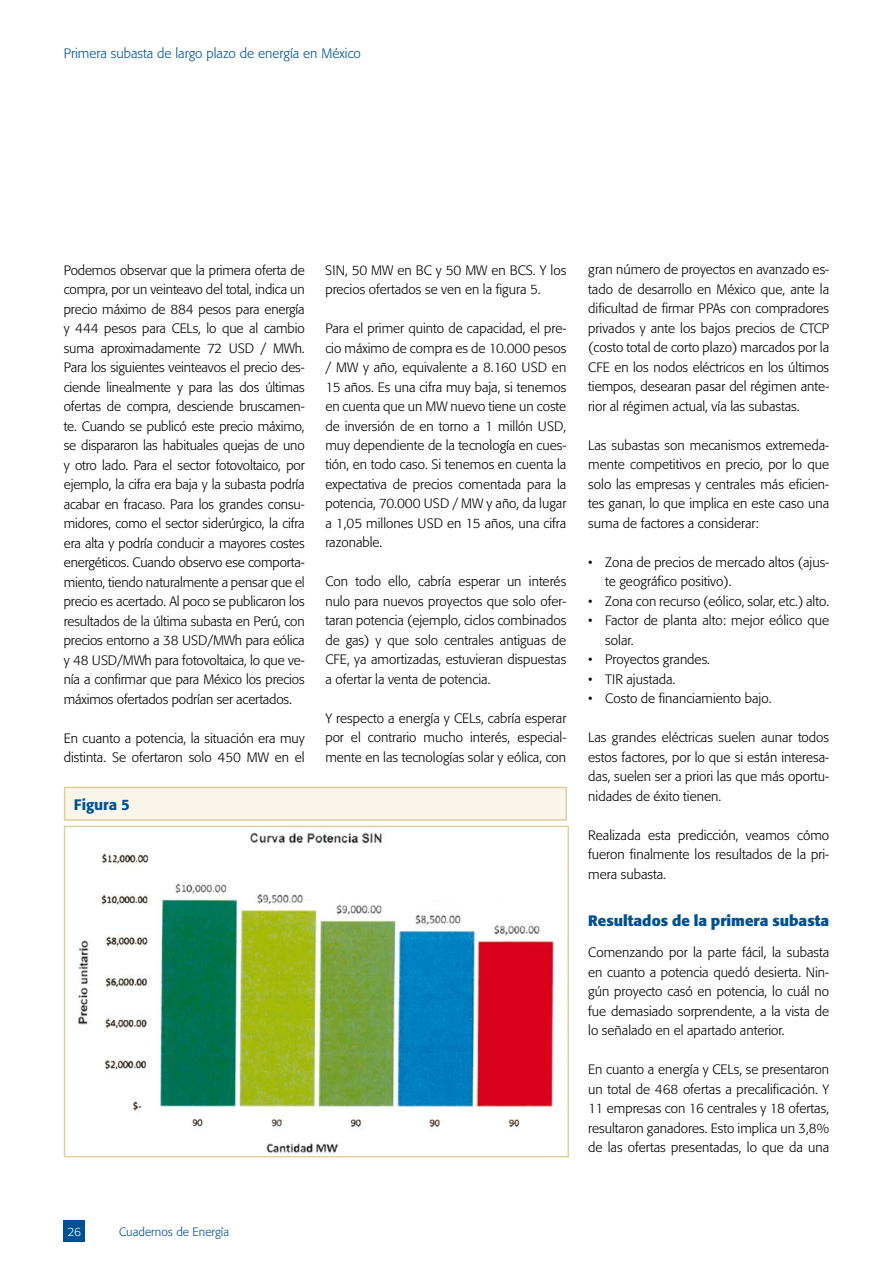
<style>
.page{position:relative;width:893px;height:1263px;background:#fff}
.page>*{position:absolute;margin:0;border:0;box-sizing:border-box;transform-origin:0 0}
.t1{font:700 15px "Formata";color:#005192}
.t2{font:500 15px "Formata";color:#005192}
.t3{font:300 13.5px/19.5px "Formata";color:#000;text-align:justify}
.t4{font:300 13.5px "Formata";color:#005192}
.t5{font:300 12px "Formata";color:#005192}
.t6{font:300 12px "Formata";color:#fff}
</style>
<div class="page">
<div style="left:64px;top:1220px;width:21px;height:22px;background:#005192"></div>
<img style="left:78px;top:832px;width:478px;height:321px">
<div style="left:64px;top:826px;width:505px;height:331px;border:2px solid #dfcf9b"></div>
<div style="left:65px;top:787px;width:501px;height:33px;background:#f9f5ea"></div>
<div style="left:64px;top:787px;width:503px;height:34px;border:2px solid #dfcf9b"></div>
<p class="t4" style="left:64px;top:46px;width:299px">Primera subasta de largo plazo de energía en México</p>
<p class="t3" style="left:64px;top:260px;width:242px">Podemos observar que la primera oferta de compra, por un veinteavo del total, indica un precio máximo de 884 pesos para energía y 444 pesos para CELs, lo que al cambio suma aproximadamente 72 USD / MWh.<br>Para los siguientes veinteavos el precio des&shy;ciende linealmente y para las dos últimas ofertas de compra, desciende bruscamen&shy;te. Cuando se publicó este precio máximo, se dispararon las habituales quejas de uno y otro lado. Para el sector fotovoltaico, por ejemplo, la cifra era baja y la subasta podría acabar en fracaso. Para los grandes consu&shy;midores, como el sector siderúrgico, la cifra era alta y podría conducir a mayores costes energéticos. Cuando observo ese comporta&shy;miento, tiendo naturalmente a pensar que el precio es acertado. Al poco se publicaron los resultados de la última subasta en Perú, con precios entorno a 38 USD/MWh para eólica y 48 USD/MWh para fotovoltaica, lo que ve&shy;nía a confirmar que para México los precios máximos ofertados podrían ser acertados.</p>
<p class="t3" style="left:64px;top:728px;width:242px">En cuanto a potencia, la situación era muy distinta. Se ofertaron solo 450 MW en el</p>
<p class="t2" style="left:74px;top:795px;width:58px">Figura 5</p>
<p class="t3" style="left:325px;top:260px;width:243px">SIN, 50 MW en BC y 50 MW en BCS. Y los precios ofertados se ven en la figura 5.</p>
<p class="t3" style="left:325px;top:319px;width:242px">Para el primer quinto de capacidad, el pre&shy;cio máximo de compra es de 10.000 pesos / MW y año, equivalente a 8.160 USD en 15 años. Es una cifra muy baja, si tenemos en cuenta que un MW nuevo tiene un coste de inversión de en torno a 1 millón USD, muy dependiente de la tecnología en cues&shy;tión, en todo caso. Si tenemos en cuenta la expectativa de precios comentada para la potencia, 70.000 USD / MW y año, da lugar a 1,05 millones USD en 15 años, una cifra razonable.</p>
<p class="t3" style="left:325px;top:572px;width:242px">Con todo ello, cabría esperar un interés nulo para nuevos proyectos que solo ofer&shy;taran potencia (ejemplo, ciclos combinados de gas) y que solo centrales antiguas de CFE, ya amortizadas, estuvieran dispuestas a ofertar la venta de potencia.</p>
<p class="t3" style="left:325px;top:709px;width:242px">Y respecto a energía y CELs, cabría esperar por el contrario mucho interés, especial&shy;mente en las tecnologías solar y eólica, con</p>
<p class="t3" style="left:588px;top:260px;width:242px">gran número de proyectos en avanzado es&shy;tado de desarrollo en México que, ante la dificultad de firmar PPAs con compradores privados y ante los bajos precios de CTCP (costo total de corto plazo) marcados por la CFE en los nodos eléctricos en los últimos tiempos, desearan pasar del régimen ante&shy;rior al régimen actual, vía las subastas.</p>
<p class="t3" style="left:588px;top:435px;width:242px">Las subastas son mecanismos extremeda&shy;mente competitivos en precio, por lo que solo las empresas y centrales más eficien&shy;tes ganan, lo que implica en este caso una suma de factores a considerar:</p>
<p class="t3" style="left:605px;top:552px;width:225px;text-indent:-17px">• Zona de precios de mercado altos (ajus&shy;te geográfico positivo).</p>
<p class="t3" style="left:588px;top:591px;width:242px">• Zona con recurso (eólico, solar, etc.) alto.</p>
<p class="t3" style="left:605px;top:611px;width:225px;text-indent:-17px">• Factor de planta alto: mejor eólico que solar.</p>
<p class="t3" style="left:588px;top:650px;width:123px">• Proyectos grandes.</p>
<p class="t3" style="left:588px;top:669px;width:89px">• TIR ajustada.</p>
<p class="t3" style="left:588px;top:689px;width:185px">• Costo de financiamiento bajo.</p>
<p class="t3" style="left:588px;top:728px;width:242px">Las grandes eléctricas suelen aunar todos estos factores, por lo que si están interesa&shy;das, suelen ser a priori las que más oportu&shy;nidades de éxito tienen.</p>
<p class="t3" style="left:588px;top:825px;width:242px">Realizada esta predicción, veamos cómo fueron finalmente los resultados de la pri&shy;mera subasta.</p>
<p class="t1" style="left:588px;top:911px;width:242px">Resultados de la primera subasta</p>
<p class="t3" style="left:588px;top:943px;width:242px">Comenzando por la parte fácil, la subasta en cuanto a potencia quedó desierta. Nin&shy;gún proyecto casó en potencia, lo cuál no fue demasiado sorprendente, a la vista de lo señalado en el apartado anterior.</p>
<p class="t3" style="left:588px;top:1060px;width:242px">En cuanto a energía y CELs, se presentaron un total de 468 ofertas a precalificación. Y 11 empresas con 16 centrales y 18 ofertas, resultaron ganadores. Esto implica un 3,8% de las ofertas presentadas, lo que da una</p>
<p class="t6" style="left:68px;top:1224px;width:15px">26</p>
<p class="t5" style="left:119px;top:1224px;width:112px">Cuadernos de Energía</p>
</div>
